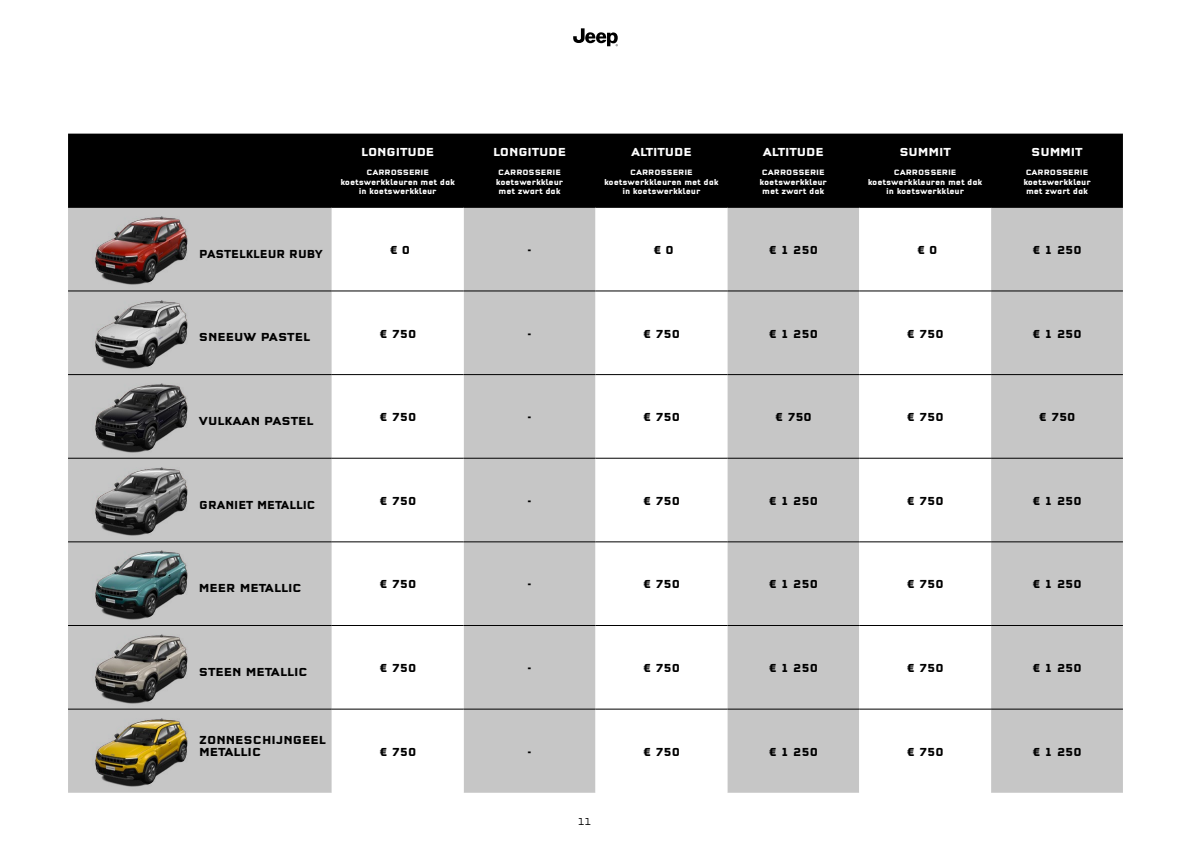
<style>
.page{position:relative;width:1191px;height:842px;background:#fff}
.page>*{position:absolute;margin:0;border:0;box-sizing:border-box;transform-origin:0 0}
.t1{font:700 condensed 12px/12px "Q Type Offc";color:#000}
.t2{font:700 condensed 12px "Q Type Offc";letter-spacing:-.01em;color:#fff}
.t3{font:700 condensed 12px "Q Type Offc";color:#000;scale:.94 1}
.t4{font:300 condensed 10.4px "Q Type Offc";color:#000}
.t5{font:700 condensed 8px/9.6px "Q Type Offc";letter-spacing:-.01em;color:#fff;text-align:center}
</style>
<div class="page">
<svg style="left:573px;top:28px;width:45px;height:18px"></svg>
<div style="left:68px;top:134px;width:1055px;height:73px;background:#000"></div>
<div style="left:68px;top:208px;width:1055px;height:585px;background:#c6c6c6"></div>
<svg style="left:332px;top:208px;width:659px;height:585px"></svg>
<hr style="left:68px;top:291px;width:264px;height:1px;background:#000">
<hr style="left:332px;top:291px;width:131px;height:1px;background:#000">
<hr style="left:595px;top:291px;width:132px;height:1px;background:#000">
<hr style="left:859px;top:291px;width:132px;height:1px;background:#000">
<hr style="left:68px;top:374px;width:264px;height:1px;background:#000">
<hr style="left:332px;top:374px;width:131px;height:1px;background:#000">
<hr style="left:595px;top:374px;width:132px;height:1px;background:#000">
<hr style="left:859px;top:374px;width:132px;height:1px;background:#000">
<hr style="left:332px;top:458px;width:131px;height:1px;background:#000">
<hr style="left:595px;top:458px;width:132px;height:1px;background:#000">
<hr style="left:859px;top:458px;width:132px;height:1px;background:#000">
<hr style="left:68px;top:541px;width:264px;height:1px;background:#000">
<hr style="left:332px;top:541px;width:131px;height:1px;background:#000">
<hr style="left:595px;top:541px;width:132px;height:1px;background:#000">
<hr style="left:859px;top:541px;width:132px;height:1px;background:#000">
<hr style="left:68px;top:625px;width:264px;height:1px;background:#000">
<hr style="left:332px;top:625px;width:131px;height:1px;background:#000">
<hr style="left:595px;top:625px;width:132px;height:1px;background:#000">
<hr style="left:859px;top:625px;width:132px;height:1px;background:#000">
<hr style="left:68px;top:709px;width:264px;height:1px;background:#000">
<hr style="left:332px;top:709px;width:131px;height:1px;background:#000">
<hr style="left:595px;top:709px;width:132px;height:1px;background:#000">
<hr style="left:859px;top:709px;width:132px;height:1px;background:#000">
<hr style="left:68px;top:207px;width:264px;height:1px;background:#000">
<hr style="left:332px;top:207px;width:131px;height:1px;background:#000">
<hr style="left:595px;top:207px;width:132px;height:1px;background:#000">
<hr style="left:859px;top:207px;width:132px;height:1px;background:#000">
<hr style="left:68px;top:458px;width:264px;height:1px;background:#000">
<hr style="left:463px;top:207px;width:132px;height:1px;background:#000">
<hr style="left:727px;top:207px;width:132px;height:1px;background:#000">
<hr style="left:991px;top:207px;width:132px;height:1px;background:#000">
<hr style="left:463px;top:291px;width:132px;height:1px;background:#000">
<hr style="left:727px;top:291px;width:132px;height:1px;background:#000">
<hr style="left:991px;top:291px;width:132px;height:1px;background:#000">
<hr style="left:463px;top:374px;width:132px;height:1px;background:#000">
<hr style="left:463px;top:458px;width:132px;height:1px;background:#000">
<hr style="left:727px;top:458px;width:132px;height:1px;background:#000">
<hr style="left:991px;top:458px;width:132px;height:1px;background:#000">
<hr style="left:463px;top:541px;width:132px;height:1px;background:#000">
<hr style="left:727px;top:541px;width:132px;height:1px;background:#000">
<hr style="left:991px;top:541px;width:132px;height:1px;background:#000">
<hr style="left:463px;top:625px;width:132px;height:1px;background:#000">
<hr style="left:727px;top:625px;width:132px;height:1px;background:#000">
<hr style="left:991px;top:625px;width:132px;height:1px;background:#000">
<hr style="left:463px;top:709px;width:132px;height:1px;background:#000">
<hr style="left:727px;top:709px;width:132px;height:1px;background:#000">
<hr style="left:991px;top:709px;width:132px;height:1px;background:#000">
<hr style="left:727px;top:374px;width:132px;height:1px;background:#000">
<hr style="left:991px;top:374px;width:132px;height:1px;background:#000">
<img style="left:85px;top:209px;width:111px;height:80px">
<img style="left:85px;top:293px;width:111px;height:79px">
<img style="left:85px;top:377px;width:111px;height:79px">
<img style="left:85px;top:460px;width:111px;height:80px">
<img style="left:85px;top:544px;width:111px;height:79px">
<img style="left:85px;top:628px;width:111px;height:79px">
<img style="left:85px;top:711px;width:111px;height:80px">
<h1 class="t2" style="left:361px;top:145px;width:75px">LONGITUDE</h1>
<p class="t5" style="left:340px;top:168px;width:116px">CARROSSERIE koetswerkkleuren met dak in koetswerkkleur</p>
<h1 class="t2" style="left:493px;top:145px;width:75px">LONGITUDE</h1>
<p class="t5" style="left:496px;top:168px;width:69px">CARROSSERIE koetswerkkleur met zwart dak</p>
<h1 class="t2" style="left:631px;top:145px;width:62px">ALTITUDE</h1>
<p class="t5" style="left:604px;top:168px;width:116px">CARROSSERIE koetswerkkleuren met dak in koetswerkkleur</p>
<h1 class="t2" style="left:763px;top:145px;width:62px">ALTITUDE</h1>
<p class="t5" style="left:759px;top:168px;width:69px">CARROSSERIE koetswerkkleur met zwart dak</p>
<h1 class="t2" style="left:899px;top:145px;width:53px">SUMMIT</h1>
<p class="t5" style="left:868px;top:168px;width:116px">CARROSSERIE koetswerkkleuren met dak in koetswerkkleur</p>
<h1 class="t2" style="left:1031px;top:145px;width:53px">SUMMIT</h1>
<p class="t5" style="left:1023px;top:168px;width:69px">CARROSSERIE koetswerkkleur met zwart dak</p>
<h1 class="t3" style="left:199px;top:247px;width:133px">PASTELKLEUR RUBY</h1>
<h1 class="t1" style="left:389px;top:244px;width:22px">€ 0</h1>
<h1 class="t1" style="left:528px;top:244px;width:4px">-</h1>
<h1 class="t1" style="left:653px;top:244px;width:22px">€ 0</h1>
<h1 class="t1" style="left:768px;top:244px;width:51px">€ 1 250</h1>
<h1 class="t1" style="left:917px;top:244px;width:22px">€ 0</h1>
<h1 class="t1" style="left:1032px;top:244px;width:51px">€ 1 250</h1>
<h1 class="t1" style="left:199px;top:331px;width:113px">SNEEUW PASTEL</h1>
<h1 class="t1" style="left:379px;top:328px;width:39px">€ 750</h1>
<h1 class="t1" style="left:528px;top:328px;width:4px">-</h1>
<h1 class="t1" style="left:643px;top:328px;width:39px">€ 750</h1>
<h1 class="t1" style="left:768px;top:328px;width:51px">€ 1 250</h1>
<h1 class="t1" style="left:906px;top:328px;width:39px">€ 750</h1>
<h1 class="t1" style="left:1032px;top:328px;width:51px">€ 1 250</h1>
<h1 class="t1" style="left:199px;top:415px;width:116px">VULKAAN PASTEL</h1>
<h1 class="t1" style="left:379px;top:411px;width:39px">€ 750</h1>
<h1 class="t1" style="left:528px;top:411px;width:4px">-</h1>
<h1 class="t1" style="left:643px;top:411px;width:39px">€ 750</h1>
<h1 class="t1" style="left:774px;top:411px;width:39px">€ 750</h1>
<h1 class="t1" style="left:906px;top:411px;width:39px">€ 750</h1>
<h1 class="t1" style="left:1038px;top:411px;width:39px">€ 750</h1>
<h1 class="t3" style="left:199px;top:497px;width:125px">GRANIET METALLIC</h1>
<h1 class="t1" style="left:379px;top:495px;width:39px">€ 750</h1>
<h1 class="t1" style="left:528px;top:495px;width:4px">-</h1>
<h1 class="t1" style="left:643px;top:495px;width:39px">€ 750</h1>
<h1 class="t1" style="left:768px;top:495px;width:51px">€ 1 250</h1>
<h1 class="t1" style="left:906px;top:495px;width:39px">€ 750</h1>
<h1 class="t1" style="left:1032px;top:495px;width:51px">€ 1 250</h1>
<h1 class="t1" style="left:199px;top:582px;width:104px">MEER METALLIC</h1>
<h1 class="t1" style="left:379px;top:578px;width:39px">€ 750</h1>
<h1 class="t1" style="left:528px;top:578px;width:4px">-</h1>
<h1 class="t1" style="left:643px;top:578px;width:39px">€ 750</h1>
<h1 class="t1" style="left:768px;top:578px;width:51px">€ 1 250</h1>
<h1 class="t1" style="left:906px;top:578px;width:39px">€ 750</h1>
<h1 class="t1" style="left:1032px;top:578px;width:51px">€ 1 250</h1>
<h1 class="t1" style="left:199px;top:666px;width:110px">STEEN METALLIC</h1>
<h1 class="t1" style="left:379px;top:662px;width:39px">€ 750</h1>
<h1 class="t1" style="left:528px;top:662px;width:4px">-</h1>
<h1 class="t1" style="left:643px;top:662px;width:39px">€ 750</h1>
<h1 class="t1" style="left:768px;top:662px;width:51px">€ 1 250</h1>
<h1 class="t1" style="left:906px;top:662px;width:39px">€ 750</h1>
<h1 class="t1" style="left:1032px;top:662px;width:51px">€ 1 250</h1>
<h1 class="t1" style="left:199px;top:734px;width:128px">ZONNESCHIJNGEEL<br>METALLIC</h1>
<h1 class="t1" style="left:379px;top:746px;width:39px">€ 750</h1>
<h1 class="t1" style="left:528px;top:746px;width:4px">-</h1>
<h1 class="t1" style="left:643px;top:746px;width:39px">€ 750</h1>
<h1 class="t1" style="left:768px;top:746px;width:51px">€ 1 250</h1>
<h1 class="t1" style="left:906px;top:746px;width:39px">€ 750</h1>
<h1 class="t1" style="left:1032px;top:746px;width:51px">€ 1 250</h1>
<h2 class="t4" style="left:578px;top:815px;width:15px">11</h2>
</div>
